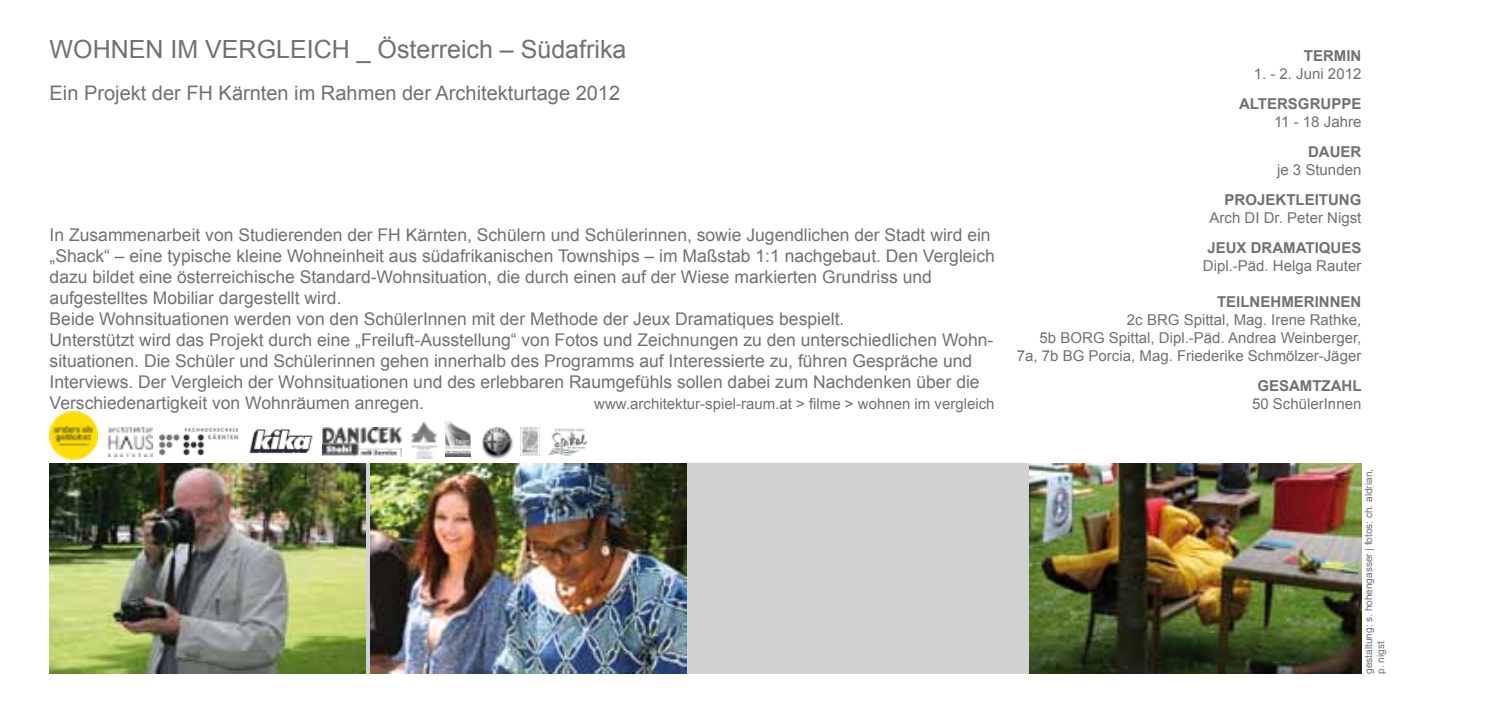
<style>
.page{position:relative;width:1489px;height:702px;background:#fff}
.page>*{position:absolute;margin:0;border:0;box-sizing:border-box;transform-origin:0 0}
.t1{font:25px "Arial";color:#707172}
.t2{font:20px "Arial";color:#707172}
.t3{font:17.5px/21px "Arial";color:#707172}
.t4{font:15px/18px "Arial";color:#707172;text-align:right}
.t5{font:700 15px "Arial";color:#707172}
.t6{font:10px/12px "Arial";color:#707172}
</style>
<div class="page">
<div style="left:50px;top:463px;width:1311px;height:210px;background:#d0d1d2"></div>
<img style="left:50px;top:463px;width:315px;height:210px">
<img style="left:159px;top:428px;width:79px;height:27px">
<img style="left:371px;top:463px;width:315px;height:210px">
<img style="left:1029px;top:463px;width:332px;height:210px">
<img style="left:107px;top:428px;width:46px;height:28px">
<img style="left:249px;top:428px;width:152px;height:28px">
<img style="left:411px;top:421px;width:27px;height:38px">
<img style="left:481px;top:427px;width:32px;height:32px">
<img style="left:520px;top:428px;width:20px;height:27px">
<img style="left:548px;top:428px;width:39px;height:28px">
<img style="left:50px;top:412px;width:47px;height:47px">
<img style="left:446px;top:421px;width:25px;height:35px">
<h1 class="t1" style="left:50px;top:35px;width:578px">WOHNEN IM VERGLEICH _ Österreich – Südafrika</h1>
<p class="t2" style="left:50px;top:81px;width:572px">Ein Projekt der FH Kärnten im Rahmen der Architekturtage 2012</p>
<p class="t3" style="left:50px;top:224px;width:946px">In Zusammenarbeit von Studierenden der FH Kärnten, Schülern und Schülerinnen, sowie Jugendlichen der Stadt wird ein „Shack“ – eine typische kleine Wohneinheit aus südafrikanischen Townships – im Maßstab 1:1 nachgebaut. Den Vergleich dazu bildet eine österreichische Standard-Wohnsituation, die durch einen auf der Wiese markierten Grundriss und aufgestelltes Mobiliar dargestellt wird.<br>Beide Wohnsituationen werden von den SchülerInnen mit der Methode der Jeux Dramatiques bespielt.<br>Unterstützt wird das Projekt durch eine „Freiluft-Ausstellung“ von Fotos und Zeichnungen zu den unterschiedlichen Wohn&shy;situationen. Die Schüler und Schülerinnen gehen innerhalb des Programms auf Interessierte zu, führen Gespräche und Interviews. Der Vergleich der Wohnsituationen und des erlebbaren Raumgefühls sollen dabei zum Nachdenken über die Verschiedenartigkeit von Wohnräumen anregen.</p>
<p class="t4" style="left:594px;top:395px;width:402px">www.architektur-spiel-raum.at &gt; filme &gt; wohnen im vergleich</p>
<p class="t5" style="left:1303px;top:47px;width:59px">TERMIN</p>
<p class="t4" style="left:1253px;top:65px;width:109px">1. - 2. Juni 2012</p>
<p class="t5" style="left:1238px;top:95px;width:124px">ALTERSGRUPPE</p>
<p class="t4" style="left:1273px;top:113px;width:89px">11 - 18 Jahre</p>
<p class="t5" style="left:1307px;top:143px;width:55px">DAUER</p>
<p class="t4" style="left:1276px;top:161px;width:86px">je 3 Stunden</p>
<p class="t5" style="left:1224px;top:191px;width:138px">PROJEKTLEITUNG</p>
<p class="t4" style="left:1209px;top:209px;width:153px">Arch DI Dr. Peter Nigst</p>
<p class="t5" style="left:1207px;top:239px;width:155px">JEUX DRAMATIQUES</p>
<p class="t4" style="left:1202px;top:257px;width:160px">Dipl.-Päd. Helga Rauter</p>
<p class="t5" style="left:1216px;top:293px;width:146px">TEILNEHMERINNEN</p>
<p class="t4" style="left:1016px;top:311px;width:346px">2c BRG Spittal, Mag. Irene Rathke,<br>5b BORG Spittal, Dipl.-Päd. Andrea Weinberger,<br>7a, 7b BG Porcia, Mag. Friederike Schmölzer-Jäger</p>
<p class="t5" style="left:1257px;top:377px;width:106px">GESAMTZAHL</p>
<p class="t4" style="left:1251px;top:395px;width:111px">50 SchülerInnen</p>
<p class="t6" style="left:1362px;top:673px;width:206px;rotate:-90deg">gestaltung: s. hohengasser | fotos: ch. aldrian, p. nigst</p>
</div>
